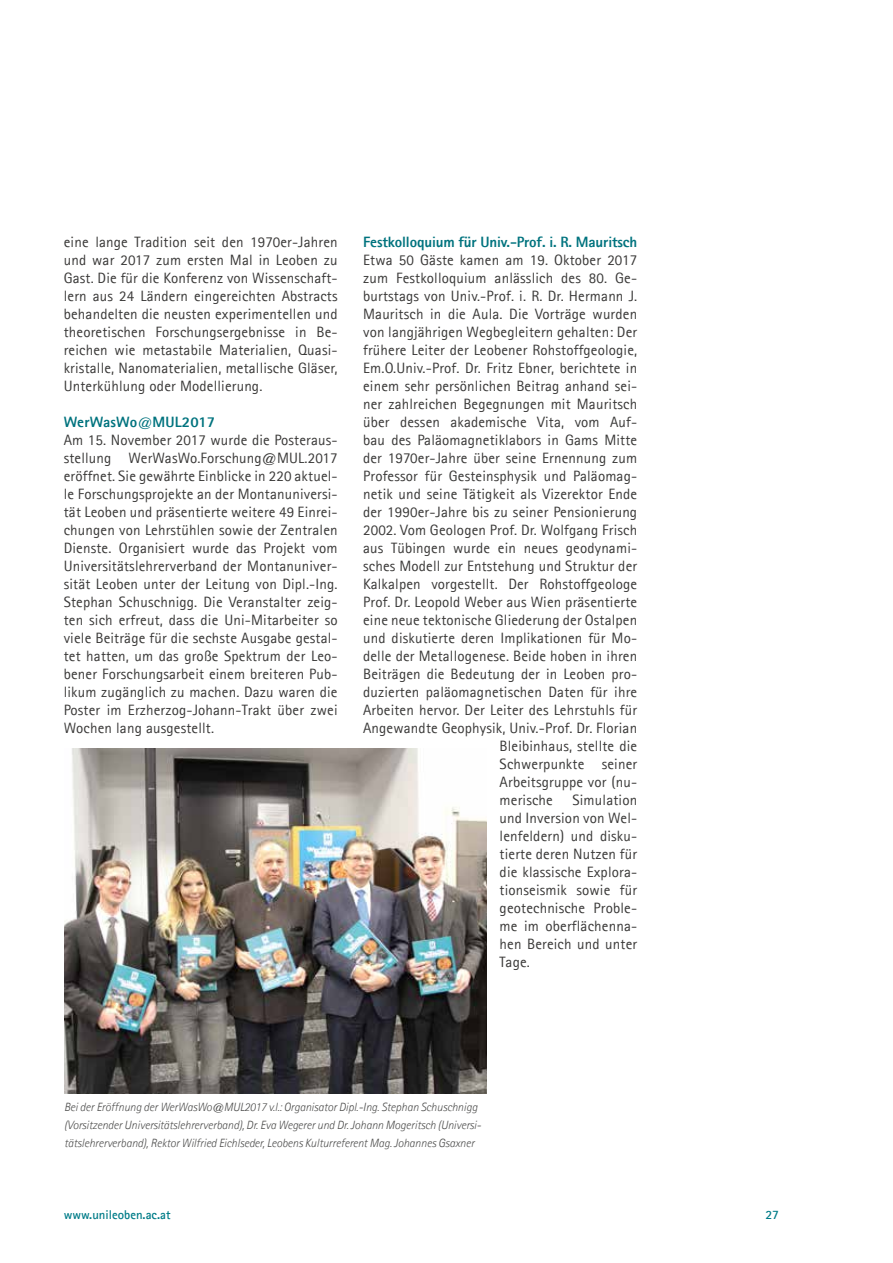
<style>
.page{position:relative;width:893px;height:1263px;background:#fff}
.page>*{position:absolute;margin:0;border:0;box-sizing:border-box;transform-origin:0 0}
.t1{font:15px/18px "Agfa Rotis Sans Serif";letter-spacing:.01em;color:#3a3938;text-align:justify}
.t2{font:800 15px "Agfa Rotis Sans Serif";letter-spacing:-.01em;color:#00737e}
.t3{font:800 15px "Agfa Rotis Sans Serif";letter-spacing:.01em;color:#00737e}
.t4{font:700 12.75px "Agfa Rotis Sans Serif";color:#007c88}
.t5{font:italic 300 12px/18px "Agfa Rotis Sans Serif";letter-spacing:-.01em;color:#50504f}
</style>
<div class="page">
<img style="left:64px;top:748px;width:423px;height:345px">
<p class="t1" style="left:64px;top:233px;width:275px">eine lange Tradition seit den 1970er-Jahren und war 2017 zum ersten Mal in Leoben zu Gast. Die für die Konferenz von Wissenschaft&shy;lern aus 24 Ländern eingereichten Abstracts behandelten die neusten experimentellen und theoretischen Forschungsergebnisse in Be&shy;reichen wie metastabile Materialien, Quasi&shy;kristalle, Nanomaterialien, metallische Gläser, Unterkühlung oder Modellierung.</p>
<p class="t3" style="left:64px;top:412px;width:153px">WerWasWo@MUL2017</p>
<p class="t1" style="left:64px;top:431px;width:275px">Am 15. November 2017 wurde die Posteraus&shy;stellung WerWasWo.Forschung@MUL.2017 eröffnet. Sie gewährte Einblicke in 220 aktuel&shy;le Forschungsprojekte an der Montanuniversi&shy;tät Leoben und präsentierte weitere 49 Einrei&shy;chungen von Lehrstühlen sowie der Zentralen Dienste. Organisiert wurde das Projekt vom Universitätslehrerverband der Montanuniver&shy;sität Leoben unter der Leitung von Dipl.-Ing.<br>Stephan Schuschnigg. Die Veranstalter zeig&shy;ten sich erfreut, dass die Uni-Mitarbeiter so viele Beiträge für die sechste Ausgabe gestal&shy;tet hatten, um das große Spektrum der Leo&shy;bener Forschungsarbeit einem breiteren Pub&shy;likum zugänglich zu machen. Dazu waren die Poster im Erzherzog-Johann-Trakt über zwei Wochen lang ausgestellt.</p>
<p class="t2" style="left:363px;top:232px;width:276px">Festkolloquium für Univ.-Prof. i. R. Mauritsch</p>
<p class="t1" style="left:363px;top:251px;width:276px">Etwa 50 Gäste kamen am 19. Oktober 2017</p>
<p class="t1" style="left:363px;top:269px;width:276px">zum Festkolloquium anlässlich des 80. Ge-</p>
<p class="t1" style="left:363px;top:287px;width:276px">burtstags von Univ.-Prof. i. R. Dr. Hermann J.</p>
<p class="t1" style="left:363px;top:305px;width:276px">Mauritsch in die Aula. Die Vorträge wurden</p>
<p class="t1" style="left:363px;top:323px;width:276px">von langjährigen Wegbegleitern gehalten: Der</p>
<p class="t1" style="left:363px;top:341px;width:276px">frühere Leiter der Leobener Rohstoffgeologie,</p>
<p class="t1" style="left:363px;top:359px;width:276px">Em.O.Univ.-Prof. Dr. Fritz Ebner, berichtete in</p>
<p class="t1" style="left:363px;top:377px;width:276px">einem sehr persönlichen Beitrag anhand sei-</p>
<p class="t1" style="left:363px;top:395px;width:276px">ner zahlreichen Begegnungen mit Mauritsch</p>
<p class="t1" style="left:363px;top:413px;width:276px">über dessen akademische Vita, vom Auf-</p>
<p class="t1" style="left:363px;top:431px;width:276px">bau des Paläomagnetiklabors in Gams Mitte</p>
<p class="t1" style="left:363px;top:449px;width:276px">der 1970er-Jahre über seine Ernennung zum</p>
<p class="t1" style="left:363px;top:467px;width:276px">Professor für Gesteinsphysik und Paläomag-</p>
<p class="t1" style="left:363px;top:485px;width:276px">netik und seine Tätigkeit als Vizerektor Ende</p>
<p class="t1" style="left:363px;top:503px;width:276px">der 1990er-Jahre bis zu seiner Pensionierung</p>
<p class="t1" style="left:363px;top:521px;width:276px">2002. Vom Geologen Prof. Dr. Wolfgang Frisch</p>
<p class="t1" style="left:363px;top:539px;width:276px">aus Tübingen wurde ein neues geodynami-</p>
<p class="t1" style="left:363px;top:557px;width:276px">sches Modell zur Entstehung und Struktur der</p>
<p class="t1" style="left:363px;top:575px;width:276px">Kalkalpen vorgestellt. Der Rohstoffgeologe</p>
<p class="t1" style="left:363px;top:593px;width:276px">Prof. Dr. Leopold Weber aus Wien präsentierte</p>
<p class="t1" style="left:363px;top:611px;width:276px">eine neue tektonische Gliederung der Ostalpen</p>
<p class="t1" style="left:363px;top:629px;width:276px">und diskutierte deren Implikationen für Mo-</p>
<p class="t1" style="left:363px;top:647px;width:276px">delle der Metallogenese. Beide hoben in ihren</p>
<p class="t1" style="left:363px;top:665px;width:276px">Beiträgen die Bedeutung der in Leoben pro-</p>
<p class="t1" style="left:363px;top:683px;width:276px">duzierten paläomagnetischen Daten für ihre</p>
<p class="t1" style="left:363px;top:701px;width:276px">Arbeiten hervor. Der Leiter des Lehrstuhls für</p>
<p class="t1" style="left:363px;top:719px;width:276px">Angewandte Geophysik, Univ.-Prof. Dr. Florian</p>
<p class="t1" style="left:500px;top:737px;width:139px">Bleibinhaus, stellte die</p>
<p class="t1" style="left:500px;top:755px;width:139px">Schwerpunkte seiner</p>
<p class="t1" style="left:500px;top:773px;width:139px">Arbeitsgruppe vor (nu-</p>
<p class="t1" style="left:500px;top:791px;width:55px">merische</p>
<p class="t1" style="left:500px;top:791px;width:139px;text-indent:73px">Simulation und Inversion von Wel&shy;lenfeldern) und disku&shy;tierte deren Nutzen für die klassische Explora&shy;tionseismik sowie für geotechnische Proble&shy;me im oberflächenna&shy;hen Bereich und unter Tage.</p>
<p class="t5" style="left:64px;top:1098px;width:418px">Bei der Eröffnung der WerWasWo@MUL2017 v.l.: Organisator Dipl.-Ing. Stephan Schuschnigg (Vorsitzender Universitätslehrerverband), Dr. Eva Wegerer und Dr. Johann Mogeritsch (Universi&shy;tätslehrerverband), Rektor Wilfried Eichlseder, Leobens Kulturreferent Mag. Johannes Gsaxner</p>
<p class="t4" style="left:64px;top:1207px;width:108px">www.unileoben.ac.at</p>
<p class="t4" style="left:765px;top:1207px;width:15px">27</p>
</div>
